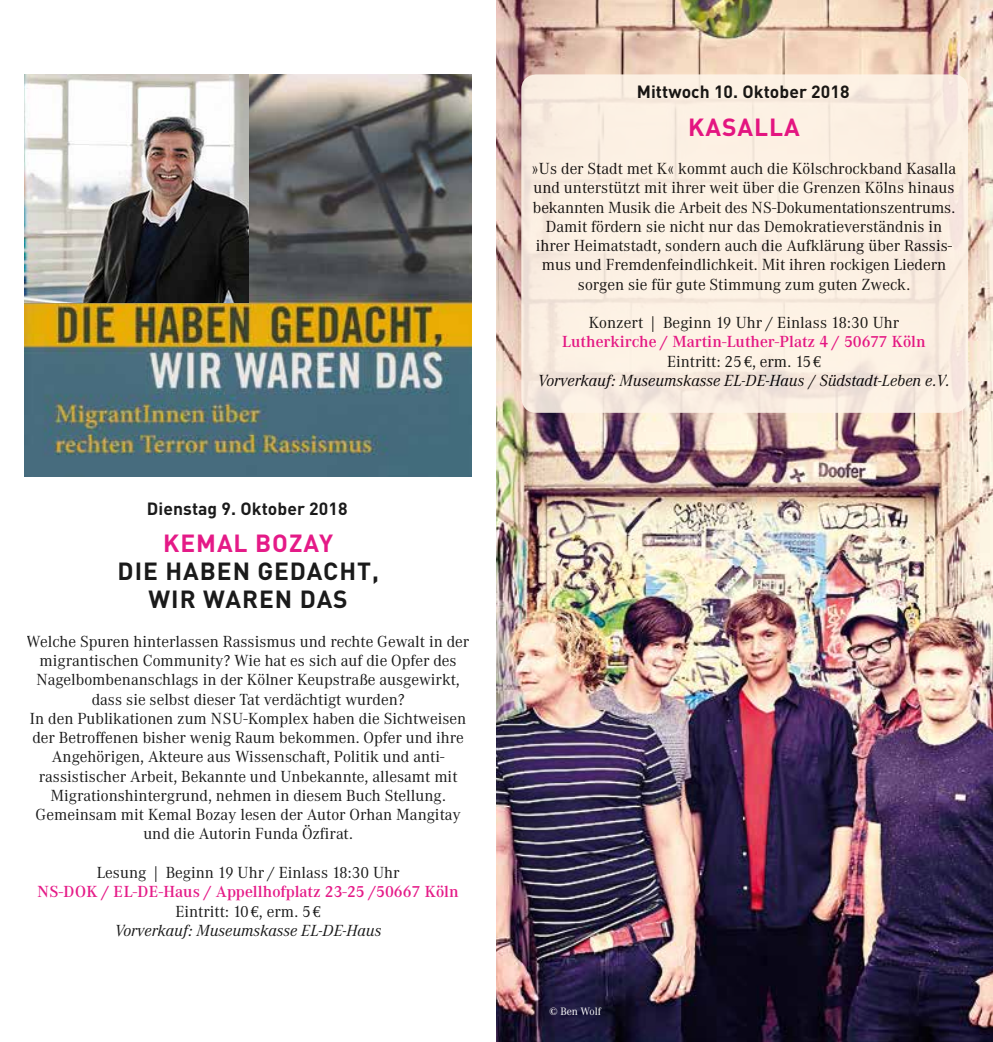
<style>
.page{position:relative;width:993px;height:1042px;background:#fff}
.page>*{position:absolute;margin:0;border:0;box-sizing:border-box;transform-origin:0 0}
.t1{font:700 24.5px/28px "DIN Pro";letter-spacing:.04em;color:#000;text-align:center}
.t2{font:700 24.5px "DIN Pro";letter-spacing:.04em;color:#e2007a}
.t3{font:700 17.5px "DIN Pro";letter-spacing:.005em;color:#000}
.t4{font:15.75px/19.2px "Corporate ABQ";color:#000;text-align:center}
.t5{font:italic 15.75px/19.2px "Corporate ABQ";color:#000;text-align:center}
.t6{font:500 15.75px/19.2px "Corporate ABQ";color:#e2007a;text-align:center}
.t7{font:10.5px "Corporate ABQ";color:#fff}
.s1{font-weight:400;color:#000}
.s2{font-family:"Euro Serif";font-weight:400;color:#000}
.s3{font-weight:400;font-style:italic;color:#000}
.s4{font-weight:500;font-style:normal;color:#e2007a}
.s5{font-style:normal}
.s6{font-family:"Euro Serif";font-style:normal}
</style>
<div class="page">
<img style="left:496px;top:0;width:496px;height:1042px">
<div style="left:521px;top:74px;width:446px;height:339px;background:#fef4e8;border-radius:15px"></div>
<img style="left:25px;top:74px;width:446px;height:402px">
<img style="left:25px;top:74px;width:223px;height:229px">
<p class="t3" style="left:147px;top:496px;width:202px">Dienstag 9. Oktober 2018</p>
<h1 class="t2" style="left:163px;top:527px;width:172px">KEMAL BOZAY</h1>
<h1 class="t1" style="left:117px;top:556px;width:263px">DIE HABEN GEDACHT,<br>WIR WAREN DAS</h1>
<p class="t4" style="left:27px;top:632px;width:444px">Welche Spuren hinterlassen Rassismus und rechte Gewalt in der migrantischen Community? Wie hat es sich auf die Opfer des Nagelbombenanschlags in der Kölner Keupstraße ausgewirkt, dass sie selbst dieser Tat verdächtigt wurden?<br>In den Publikationen zum NSU-Komplex haben die Sichtweisen der Betroffenen bisher wenig Raum bekommen. Opfer und ihre Angehörigen, Akteure aus Wissenschaft, Politik und anti&shy;rassistischer Arbeit, Bekannte und Unbekannte, allesamt mit Migrationshintergrund, nehmen in diesem Buch Stellung.<br>Gemeinsam mit Kemal Bozay lesen der Autor Orhan Mangitay und die Autorin Funda Özfirat.</p>
<p class="t4" style="left:97px;top:863px;width:304px">Lesung | Beginn 19 Uhr / Einlass 18:30 Uhr</p>
<p class="t6" style="left:38px;top:882px;width:422px">NS-DOK / EL-DE-Haus / Appellhofplatz 23-25 /50667 Köln<br><span class="s1">Eintritt: 10</span><span class="s2">€</span><span class="s1">, erm. 5</span><span class="s2">€<br></span><span class="s3">Vorverkauf: Museumskasse EL-DE-Haus</span></p>
<p class="t3" style="left:636px;top:79px;width:214px">Mittwoch 10. Oktober 2018</p>
<h1 class="t2" style="left:688px;top:110px;width:113px">KASALLA</h1>
<p class="t4" style="left:531px;top:159px;width:425px">»Us der Stadt met K« kommt auch die Kölschrockband Kasalla und unterstützt mit ihrer weit über die Grenzen Kölns hinaus bekannten Musik die Arbeit des NS-Dokumentationszentrums.<br>Damit fördern sie nicht nur das Demokratieverständnis in ihrer Heimatstadt, sondern auch die Aufklärung über Rassis&shy;mus und Fremdenfeindlichkeit. Mit ihren rockigen Liedern sorgen sie für gute Stimmung zum guten Zweck.</p>
<p class="t4" style="left:588px;top:313px;width:312px">Konzert | Beginn 19 Uhr / Einlass 18:30 Uhr</p>
<p class="t5" style="left:538px;top:332px;width:413px"><span class="s4">Lutherkirche / Martin-Luther-Platz 4 / 50677 Köln<br></span><span class="s5">Eintritt: 25</span><span class="s6">€</span><span class="s5">, erm. 15</span><span class="s6">€<br></span>Vorverkauf: Museumskasse EL-DE-Haus / Südstadt-Leben e.V.</p>
<p class="t7" style="left:549px;top:1005px;width:53px">© Ben Wolf</p>
</div>
